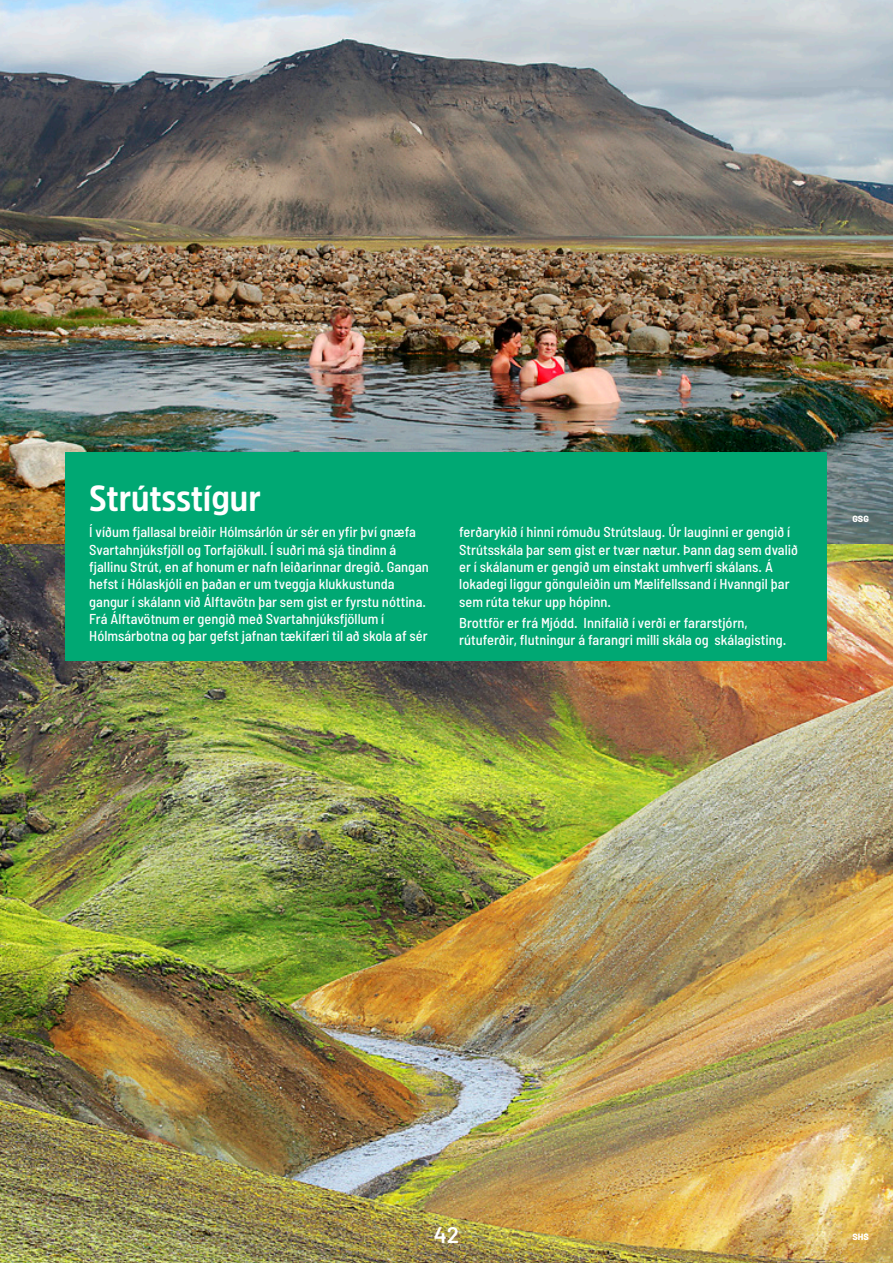
<style>
.page{position:relative;width:893px;height:1263px;background:#fff}
.page>*{position:absolute;margin:0;border:0;box-sizing:border-box;transform-origin:0 0}
.t1{font:700 36px "Amsi Pro Narw";color:#fff}
.t2{font:600 22.5px "Barlow";color:#fff}
.t3{font:500 semi-condensed 14.4px/17.2px "Barlow";color:#fff}
.t4{font:800 9px "Barlow";color:#fff}
</style>
<div class="page">
<img style="left:0;top:0;width:893px;height:544px">
<img style="left:0;top:544px;width:893px;height:719px">
<div style="left:66px;top:452px;width:761px;height:209px;background:#00a873"></div>
<h1 class="t1" style="left:89px;top:473px;width:173px">Strútsstígur</h1>
<p class="t3" style="left:89px;top:523px;width:341px">Í víðum fjallasal breiðir Hólmsárlón úr sér en yfir því gnæfa Svartahnjúksfjöll og Torfajökull. Í suðri má sjá tindinn á fjallinu Strút, en af honum er nafn leiðarinnar dregið. Gangan hefst í Hólaskjóli en þaðan er um tveggja klukkustunda gangur í skálann við Álftavötn þar sem gist er fyrstu nóttina.<br>Frá Álftavötnum er gengið með Svartahnjúksfjöllum í Hólmsárbotna og þar gefst jafnan tækifæri til að skola af sér</p>
<p class="t3" style="left:459px;top:523px;width:340px">ferðarykið í hinni rómuðu Strútslaug. Úr lauginni er gengið í Strútsskála þar sem gist er tvær nætur. Þann dag sem dvalið er í skálanum er gengið um einstakt umhverfi skálans. Á lokadegi liggur gönguleiðin um Mælifellssand í Hvanngil þar sem rúta tekur upp hópinn.</p>
<p class="t3" style="left:459px;top:614px;width:329px">Brottför er frá Mjódd. Innifalið í verði er fararstjórn, rútuferðir, flutningur á farangri milli skála og skálagisting.</p>
<p class="t4" style="left:852px;top:512px;width:18px">GSG</p>
<h2 class="t2" style="left:434px;top:1218px;width:27px">42</h2>
<p class="t4" style="left:852px;top:1230px;width:18px">SHS</p>
</div>
